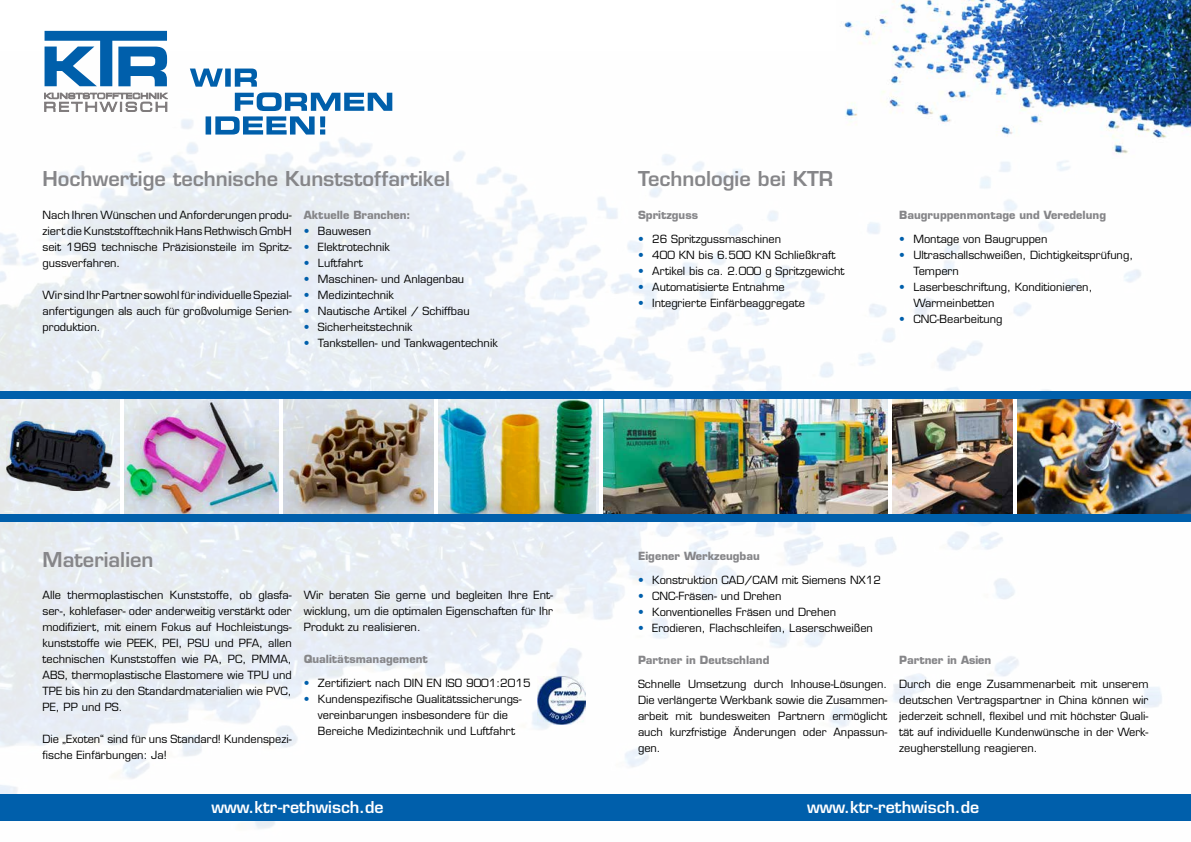
<style>
.page{position:relative;width:1191px;height:842px;background:#fff}
.page>*{position:absolute;margin:0;border:0;box-sizing:border-box;transform-origin:0 0}
.t1{font:600 20px "Eurostile";color:#868689}
.t2{font:600 16px "Eurostile";color:#fff}
.t3{font:11px/16px "Eurostile";color:#000;text-align:justify}
.t4{font:700 11px "Eurostile";color:#868689}
.s1{color:#005fab}
</style>
<div class="page">
<img style="left:0;top:52px;width:1162px;height:777px">
<img style="left:836px;top:0;width:355px;height:159px">
<svg style="left:44px;top:93px;width:123px;height:19px"></svg>
<svg style="left:45px;top:31px;width:122px;height:55px"></svg>
<svg style="left:190px;top:69px;width:202px;height:66px"></svg>
<img style="left:602px;top:399px;width:286px;height:115px">
<img style="left:1017px;top:399px;width:174px;height:115px">
<img style="left:891px;top:399px;width:122px;height:115px">
<img style="left:124px;top:399px;width:155px;height:115px">
<img style="left:283px;top:399px;width:151px;height:115px">
<img style="left:437px;top:399px;width:158px;height:115px">
<div style="left:0;top:794px;width:1191px;height:27px;background:#005fab"></div>
<div style="left:0;top:396px;width:122px;height:122px;background:#e7ebee"></div>
<img style="left:7px;top:421px;width:112px;height:70px">
<hr style="left:120px;top:398px;width:4px;height:118px;background:#fff">
<hr style="left:279px;top:398px;width:4px;height:118px;background:#fff">
<hr style="left:434px;top:398px;width:3px;height:118px;background:#fff">
<hr style="left:599px;top:398px;width:3px;height:118px;background:#fff">
<hr style="left:888px;top:398px;width:3px;height:118px;background:#fff">
<hr style="left:1013px;top:398px;width:4px;height:118px;background:#fff">
<div style="left:585px;top:514px;width:606px;height:8px;background:#005fab"></div>
<div style="left:585px;top:391px;width:606px;height:8px;background:#005fab"></div>
<img style="left:537px;top:676px;width:48px;height:49px">
<div style="left:0;top:514px;width:595px;height:8px;background:#005fab"></div>
<div style="left:0;top:391px;width:595px;height:8px;background:#005fab"></div>
<h1 class="t1" style="left:43px;top:166px;width:409px">Hochwertige technische Kunststoffartikel</h1>
<p class="t3" style="left:43px;top:207px;width:251px">Nach Ihren Wünschen und Anforderungen produ&shy;ziert die Kunststofftechnik Hans Rethwisch GmbH seit 1969 technische Präzisionsteile im Spritz&shy;gussverfahren.</p>
<p class="t3" style="left:43px;top:287px;width:251px">Wir sind Ihr Partner sowohl für individuelle Spezial&shy;anfertigungen als auch für großvolumige Serien&shy;produktion.</p>
<p class="t4" style="left:304px;top:208px;width:108px">Aktuelle Branchen:</p>
<p class="t3" style="left:304px;top:223px;width:69px"><span class="s1">•</span> Bauwesen</p>
<p class="t3" style="left:304px;top:239px;width:88px"><span class="s1">•</span> Elektrotechnik</p>
<p class="t3" style="left:304px;top:255px;width:61px"><span class="s1">•</span> Luftfahrt</p>
<p class="t3" style="left:304px;top:271px;width:162px"><span class="s1">•</span> Maschinen- und Anlagenbau</p>
<p class="t3" style="left:304px;top:287px;width:92px"><span class="s1">•</span> Medizintechnik</p>
<p class="t3" style="left:304px;top:303px;width:168px"><span class="s1">•</span> Nautische Artikel / Schiffbau</p>
<p class="t3" style="left:304px;top:319px;width:110px"><span class="s1">•</span> Sicherheitstechnik</p>
<p class="t3" style="left:304px;top:335px;width:195px"><span class="s1">•</span> Tankstellen- und Tankwagentechnik</p>
<h1 class="t1" style="left:43px;top:547px;width:112px">Materialien</h1>
<p class="t3" style="left:43px;top:586px;width:251px">Alle thermoplastischen Kunststoffe, ob glasfa&shy;ser-, kohlefaser- oder anderweitig verstärkt oder modifiziert, mit einem Fokus auf Hochleistungs&shy;kunststoffe wie PEEK, PEI, PSU und PFA, allen technischen Kunststoffen wie PA, PC, PMMA, ABS, thermoplastische Elastomere wie TPU und TPE bis hin zu den Standardmaterialien wie PVC, PE, PP und PS.</p>
<p class="t3" style="left:43px;top:730px;width:251px">Die „Exoten“ sind für uns Standard! Kundenspezi&shy;fische Einfärbungen: Ja!</p>
<p class="t3" style="left:304px;top:586px;width:251px">Wir beraten Sie gerne und begleiten Ihre Ent&shy;wicklung, um die optimalen Eigenschaften für Ihr Produkt zu realisieren.</p>
<p class="t4" style="left:304px;top:652px;width:126px">Qualitätsmanagement</p>
<p class="t3" style="left:304px;top:674px;width:228px"><span class="s1">•</span> Zertifiziert nach DIN EN ISO 9001:2015</p>
<p class="t3" style="left:318px;top:690px;width:205px;text-align:left;text-indent:-14px"><span class="s1">•</span> Kundenspezifische Qualitätssicherungs&shy;vereinbarungen insbesondere für die<br>Bereiche Medizintechnik und Luftfahrt</p>
<h1 class="t1" style="left:638px;top:166px;width:197px">Technologie bei KTR</h1>
<p class="t4" style="left:638px;top:208px;width:62px">Spritzguss</p>
<p class="t3" style="left:638px;top:231px;width:145px"><span class="s1">•</span> 26 Spritzgussmaschinen</p>
<p class="t3" style="left:638px;top:247px;width:199px"><span class="s1">•</span> 400 KN bis 6.500 KN Schließkraft</p>
<p class="t3" style="left:638px;top:263px;width:208px"><span class="s1">•</span> Artikel bis ca. 2.000 g Spritzgewicht</p>
<p class="t3" style="left:638px;top:279px;width:148px"><span class="s1">•</span> Automatisierte Entnahme</p>
<p class="t3" style="left:638px;top:295px;width:168px"><span class="s1">•</span> Integrierte Einfärbeaggregate</p>
<p class="t4" style="left:899px;top:208px;width:208px">Baugruppenmontage und Veredelung</p>
<p class="t3" style="left:899px;top:231px;width:150px"><span class="s1">•</span> Montage von Baugruppen</p>
<p class="t3" style="left:913px;top:247px;width:221px;text-indent:-14px"><span class="s1">•</span> Ultraschallschweißen, Dichtigkeitsprüfung,<br>Tempern</p>
<p class="t3" style="left:913px;top:279px;width:180px;text-indent:-14px"><span class="s1">•</span> Laserbeschriftung, Konditionieren,<br>Warmeinbetten</p>
<p class="t3" style="left:899px;top:311px;width:105px"><span class="s1">•</span> CNC-Bearbeitung</p>
<p class="t4" style="left:638px;top:549px;width:123px">Eigener Werkzeugbau</p>
<p class="t3" style="left:638px;top:572px;width:244px"><span class="s1">•</span> Konstruktion CAD/CAM mit Siemens NX12</p>
<p class="t3" style="left:638px;top:588px;width:145px"><span class="s1">•</span> CNC-Fräsen- und Drehen</p>
<p class="t3" style="left:638px;top:604px;width:200px"><span class="s1">•</span> Konventionelles Fräsen und Drehen</p>
<p class="t3" style="left:638px;top:620px;width:236px"><span class="s1">•</span> Erodieren, Flachschleifen, Laserschweißen</p>
<p class="t4" style="left:638px;top:653px;width:133px">Partner in Deutschland</p>
<p class="t3" style="left:638px;top:676px;width:251px">Schnelle Umsetzung durch Inhouse-Lösungen.<br>Die verlängerte Werkbank sowie die Zusammen&shy;arbeit mit bundesweiten Partnern ermöglicht auch kurzfristige Änderungen oder Anpassun&shy;gen.</p>
<p class="t4" style="left:899px;top:653px;width:94px">Partner in Asien</p>
<p class="t3" style="left:899px;top:676px;width:251px">Durch die enge Zusammenarbeit mit unserem deutschen Vertragspartner in China können wir jederzeit schnell, flexibel und mit höchster Quali&shy;tät auf individuelle Kundenwünsche in der Werk&shy;zeugherstellung reagieren.</p>
<h2 class="t2" style="left:211px;top:797px;width:174px">www.ktr-rethwisch.de</h2>
<h2 class="t2" style="left:807px;top:797px;width:174px">www.ktr-rethwisch.de</h2>
</div>
